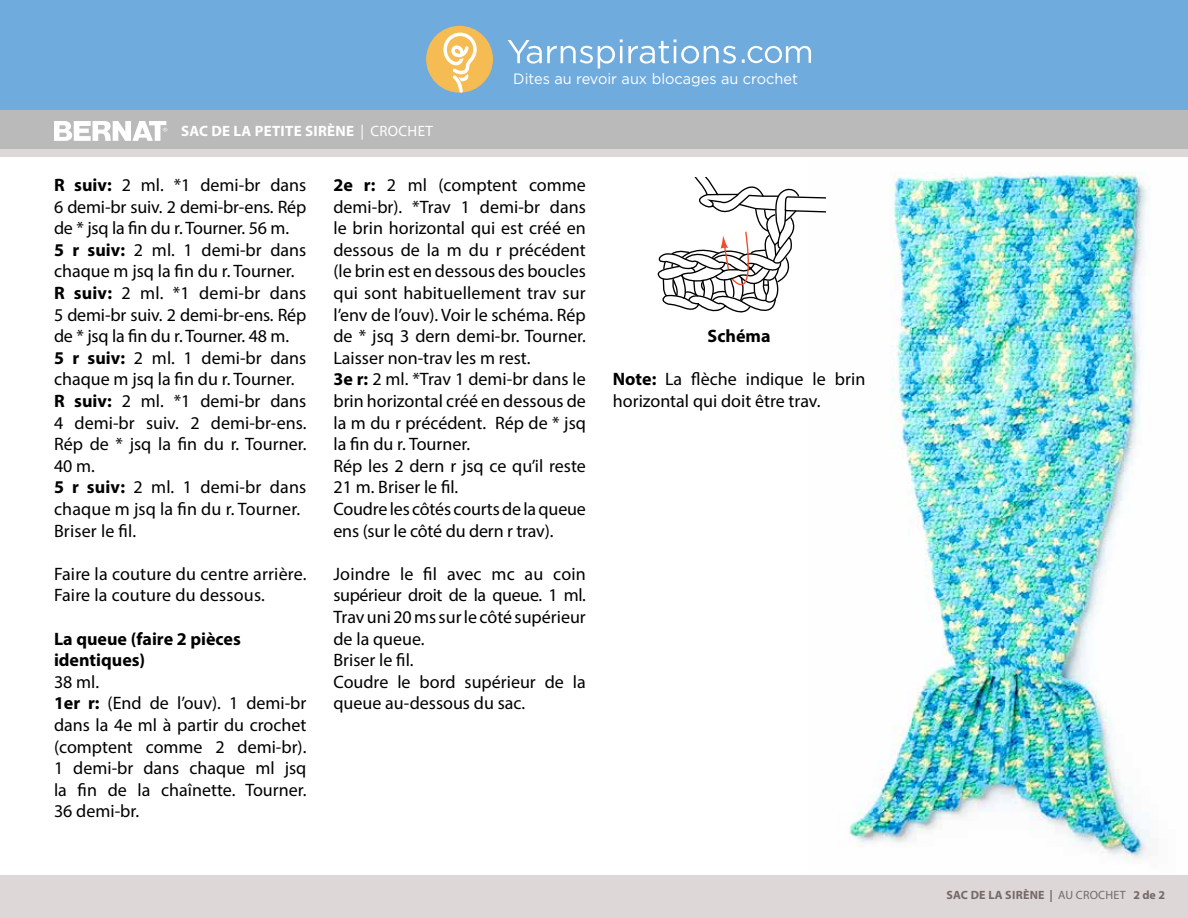
<style>
.page{position:relative;width:1188px;height:918px;background:#fff}
.page>*{position:absolute;margin:0;border:0;box-sizing:border-box;transform-origin:0 0}
.t1{font:18px/21.6px "Myriad Pro";color:#000}
.t2{font:700 18px/21.6px "Myriad Pro";color:#000}
.t3{font:15px "Gotham";color:#fff}
.t4{font:700 15px "Myriad Pro";letter-spacing:.02em;color:#fff}
.t5{font:700 12px "Myriad Pro";letter-spacing:.02em;color:#756966}
.s1{font-weight:400}
.s2{font-weight:700}
</style>
<div class="page">
<div style="left:0;top:149px;width:1188px;height:769px;background:#ddd8d7"></div>
<div style="left:0;top:0;width:1188px;height:116px;background:#6fabdd"></div>
<div style="left:426px;top:26px;width:67px;height:67px;background:#f5bc53;border-radius:50%"></div>
<svg style="left:443px;top:33px;width:34px;height:60px"></svg>
<div style="left:0;top:158px;width:1188px;height:717px;background:#fff"></div>
<div style="left:0;top:111px;width:1188px;height:38px;background:#bbbaba"></div>
<svg style="left:508px;top:39px;width:228px;height:30px"></svg>
<svg style="left:742px;top:46px;width:69px;height:17px"></svg>
<svg style="left:54px;top:121px;width:113px;height:20px"></svg>
<img style="left:848px;top:172px;width:303px;height:690px">
<svg style="left:657px;top:177px;width:169px;height:136px"></svg>
<p class="t3" style="left:513px;top:71px;width:286px">Dites au revoir aux blocages au crochet</p>
<p class="t4" style="left:181px;top:121px;width:254px">SAC DE LA PETITE SIRÈNE <span class="s1">| CROCHET</span></p>
<p class="t1" style="left:54px;top:174px;width:254px"><span class="s2">R suiv:</span> 2 ml. *1 demi-br dans<br>6 demi-br suiv. 2 demi-br-ens. Rép de * jsq la fin du r. Tourner. 56 m.<br><span class="s2">5 r suiv:</span> 2 ml. 1 demi-br dans chaque m jsq la fin du r. Tourner.<br><span class="s2">R suiv:</span> 2 ml. *1 demi-br dans<br>5 demi-br suiv. 2 demi-br-ens. Rép de * jsq la fin du r. Tourner. 48 m.<br><span class="s2">5 r suiv:</span> 2 ml. 1 demi-br dans chaque m jsq la fin du r. Tourner.<br><span class="s2">R suiv:</span> 2 ml. *1 demi-br dans<br>4 demi-br suiv. 2 demi-br-ens.<br>Rép de * jsq la fin du r. Tourner.<br>40 m.<br><span class="s2">5 r suiv:</span> 2 ml. 1 demi-br dans chaque m jsq la fin du r. Tourner.<br>Briser le fil.</p>
<p class="t1" style="left:54px;top:563px;width:254px">Faire la couture du centre arrière.<br>Faire la couture du dessous.</p>
<p class="t2" style="left:54px;top:627px;width:188px">La queue (faire 2 pièces identiques)</p>
<p class="t1" style="left:54px;top:671px;width:254px">38 ml.<br><span class="s2">1er r:</span> (End de l’ouv). 1 demi-br dans la 4e ml à partir du crochet (comptent comme 2 demi-br).<br>1 demi-br dans chaque ml jsq la fin de la chaînette. Tourner.<br>36 demi-br.</p>
<p class="t1" style="left:333px;top:174px;width:254px"><span class="s2">2e r:</span> 2 ml (comptent comme demi-br). *Trav 1 demi-br dans le brin horizontal qui est créé en dessous de la m du r précédent (le brin est en dessous des boucles qui sont habituellement trav sur l’env de l’ouv). Voir le schéma. Rép de * jsq 3 dern demi-br. Tourner.<br>Laisser non-trav les m rest.<br><span class="s2">3e r:</span> 2 ml. *Trav 1 demi-br dans le brin horizontal créé en dessous de la m du r précédent. Rép de * jsq la fin du r. Tourner.<br>Rép les 2 dern r jsq ce qu’il reste<br>21 m. Briser le fil.<br>Coudre les côtés courts de la queue ens (sur le côté du dern r trav).</p>
<p class="t1" style="left:333px;top:563px;width:254px">Joindre le fil avec mc au coin supérieur droit de la queue. 1 ml.<br>Trav uni 20 ms sur le côté supérieur de la queue.<br>Briser le fil.<br>Coudre le bord supérieur de la queue au-dessous du sac.</p>
<p class="t2" style="left:708px;top:325px;width:64px">Schéma</p>
<p class="t1" style="left:613px;top:368px;width:254px"><span class="s2">Note:</span> La flèche indique le brin horizontal qui doit être trav.</p>
<p class="t5" style="left:946px;top:887px;width:220px">SAC DE LA SIRÈNE | <span class="s1">AU CROCHET</span> 2 de 2</p>
</div>
